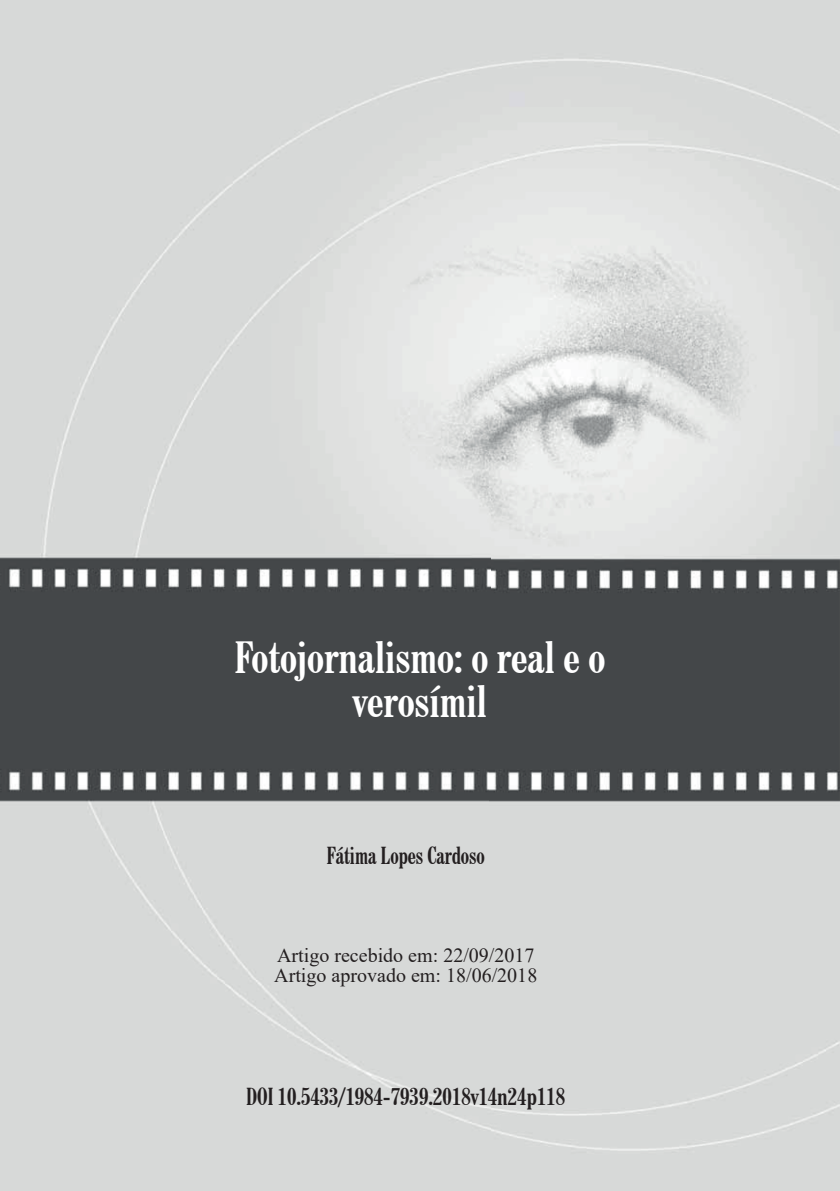
<style>
.page{position:relative;width:840px;height:1191px;background:#fff}
.page>*{position:absolute;margin:0;border:0;box-sizing:border-box;transform-origin:0 0}
.t1{font:700 condensed 44px/44px "Century Schoolbook BT";color:#fff;text-align:center}
.t2{font:700 condensed 24px "Century Schoolbook BT";color:#231f20;scale:.9 1}
.t3{font:20px/20px "Times New Roman";color:#231f20}
</style>
<div class="page">
<img style="left:0;top:0;width:839px;height:1191px">
<h1 class="t1" style="left:234px;top:635px;width:372px">Fotojornalismo: o real e o verosímil</h1>
<p class="t2" style="left:326px;top:841px;width:177px">Fátima Lopes Cardoso</p>
<p class="t3" style="left:274px;top:944px;width:264px">Artigo recebido em: 22/09/2017<br>Artigo aprovado em: 18/06/2018</p>
<p class="t2" style="left:246px;top:1082px;width:355px">DOI 10.5433/1984-7939.2018v14n24p118</p>
</div>
